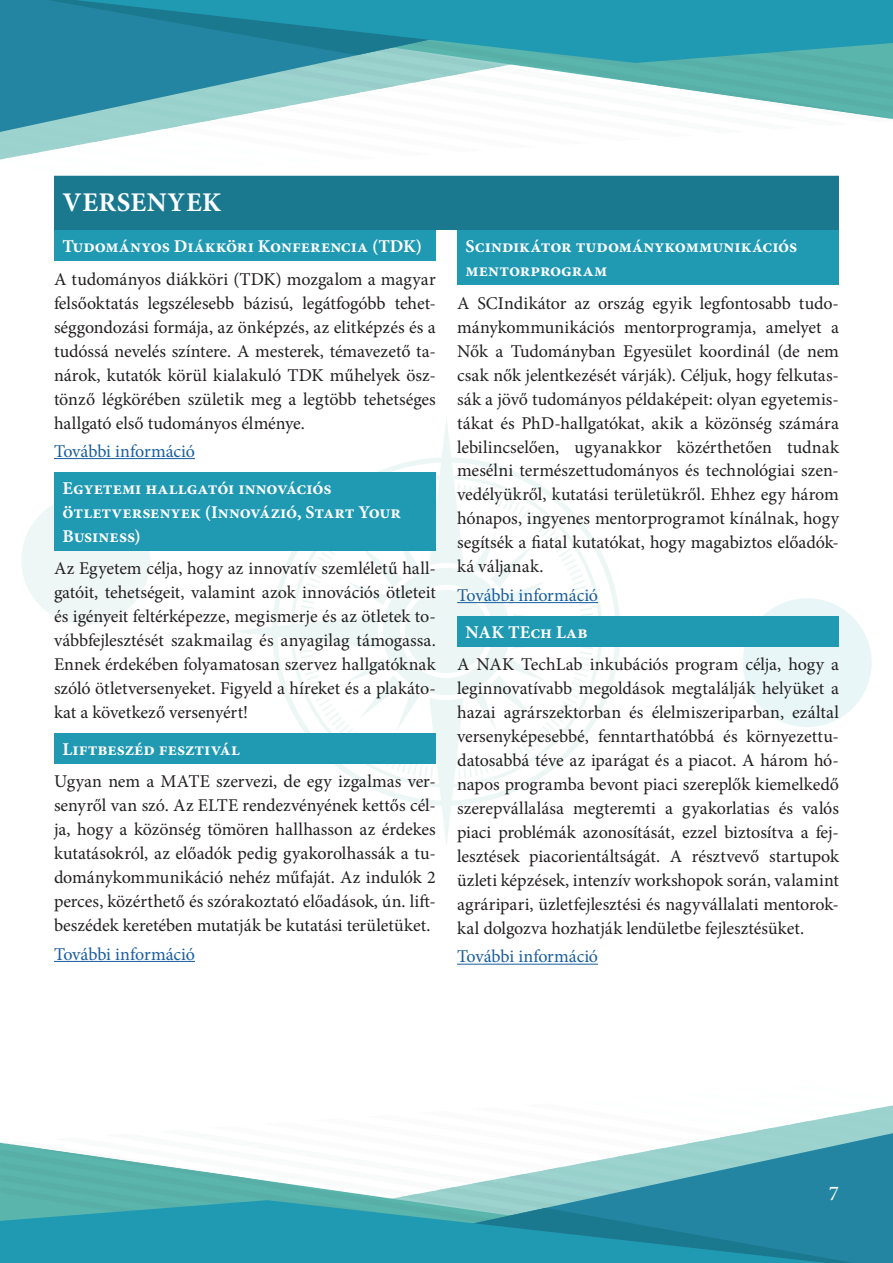
<style>
.page{position:relative;width:893px;height:1263px;background:#fff}
.page>*{position:absolute;margin:0;border:0;box-sizing:border-box;transform-origin:0 0}
.Fejezet_cím{font:700 27px "Minion Pro";letter-spacing:.02em;color:#fff}
.t1{font:500 21px "Minion Pro";color:#fff}
.szöveg{font:18px/24px "Minion Pro";letter-spacing:-.005em;color:#231f20;text-align:justify}
.kiemelés{font:700 18px/24px "Minion Pro";color:#fff}
.szöveg-2{font:18px "Minion Pro";letter-spacing:-.005em;color:#175d9e}
</style>
<div class="page">
<svg style="left:266px;top:433px;width:354px;height:373px"></svg>
<svg style="left:299px;top:484px;width:295px;height:295px"></svg>
<svg style="left:1px;top:1105px;width:892px;height:95px"></svg>
<svg style="left:0;top:1200px;width:893px;height:63px;background:#2895aa"></svg>
<svg style="left:0;top:63px;width:893px;height:113px"></svg>
<svg style="left:0;top:0;width:893px;height:63px;background:#2894aa"></svg>
<div style="left:21px;top:496px;width:129px;height:129px;background:#eff7f6;border-radius:50%"></div>
<div style="left:743px;top:598px;width:129px;height:129px;background:#e8f6f8;border-radius:50%"></div>
<div style="left:54px;top:176px;width:785px;height:48px;background:#1b798f"></div>
<div style="left:54px;top:219px;width:785px;height:11px;background:#1b798f"></div>
<div style="left:54px;top:230px;width:382px;height:31px;background:#2099b2"></div>
<hr style="left:54px;top:458px;width:141px;height:1px;background:#175d9e">
<div style="left:54px;top:472px;width:382px;height:79px;background:#2099b2"></div>
<div style="left:54px;top:733px;width:382px;height:31px;background:#2099b2"></div>
<hr style="left:54px;top:961px;width:141px;height:1px;background:#175d9e">
<div style="left:457px;top:230px;width:382px;height:55px;background:#2099b2"></div>
<hr style="left:457px;top:602px;width:141px;height:1px;background:#175d9e">
<div style="left:457px;top:616px;width:382px;height:31px;background:#2099b2"></div>
<hr style="left:457px;top:964px;width:141px;height:1px;background:#175d9e">
<p class="Fejezet_cím" style="left:63px;top:183px;width:160px">VERSENYEK</p>
<p class="kiemelés" style="left:63px;top:234px;width:361px">Tudományos Diákköri Konferencia (TDK)</p>
<p class="szöveg" style="left:54px;top:267px;width:383px">A tudományos diákköri (TDK) mozgalom a magyar felsőoktatás legszélesebb bázisú, legátfogóbb tehet&shy;séggondozási formája, az önképzés, az elitképzés és a tudóssá nevelés színtere. A mesterek, témavezető ta&shy;nárok, kutatók körül kialakuló TDK műhelyek ösz&shy;tönző légkörében születik meg a legtöbb tehetséges hallgató első tudományos élménye.</p>
<p class="szöveg-2" style="left:54px;top:439px;width:142px">További információ</p>
<p class="kiemelés" style="left:63px;top:475px;width:340px">Egyetemi hallgatói innovációs ötletversenyek (Innovázió, Start Your<br>Business)</p>
<p class="szöveg" style="left:54px;top:556px;width:383px">Az Egyetem célja, hogy az innovatív szemléletű hall&shy;gatóit, tehetségeit, valamint azok innovációs ötleteit és igényeit feltérképezze, megismerje és az ötletek to&shy;vábbfejlesztését szakmailag és anyagilag támogassa.<br>Ennek érdekében folyamatosan szervez hallgatóknak szóló ötletversenyeket. Figyeld a híreket és a plakáto&shy;kat a következő versenyért!</p>
<p class="kiemelés" style="left:63px;top:737px;width:179px">Liftbeszéd fesztivál</p>
<p class="szöveg" style="left:54px;top:770px;width:383px">Ugyan nem a MATE szervezi, de egy izgalmas ver&shy;senyről van szó. Az ELTE rendezvényének kettős cél&shy;ja, hogy a közönség tömören hallhasson az érdekes kutatásokról, az előadók pedig gyakorolhassák a tu&shy;dománykommunikáció nehéz műfaját. Az indulók 2 perces, közérthető és szórakoztató előadások, ún. lift&shy;beszédek keretében mutatják be kutatási területüket.</p>
<p class="szöveg-2" style="left:54px;top:942px;width:142px">További információ</p>
<p class="kiemelés" style="left:466px;top:234px;width:333px">Scindikátor tudománykommunikációs mentorprogram</p>
<p class="szöveg" style="left:457px;top:291px;width:383px">A SCIndikátor az ország egyik legfontosabb tudo&shy;mánykommunikációs mentorprogramja, amelyet a Nők a Tudományban Egyesület koordinál (de nem csak nők jelentkezését várják). Céljuk, hogy felkutas&shy;sák a jövő tudományos példaképeit: olyan egyetemis&shy;tákat és PhD-hallgatókat, akik a közönség számára lebilincselően, ugyanakkor közérthetően tudnak mesélni természettudományos és technológiai szen&shy;vedélyükről, kutatási területükről. Ehhez egy három hónapos, ingyenes mentorprogramot kínálnak, hogy segítsék a fiatal kutatókat, hogy magabiztos előadók&shy;ká váljanak.</p>
<p class="szöveg-2" style="left:457px;top:583px;width:142px">További információ</p>
<p class="kiemelés" style="left:466px;top:619px;width:124px">NAK TEch Lab</p>
<p class="szöveg" style="left:457px;top:652px;width:383px">A NAK TechLab inkubációs program célja, hogy a leginnovatívabb megoldások megtalálják helyüket a hazai agrárszektorban és élelmiszeriparban, ezáltal versenyképesebbé, fenntarthatóbbá és környezettu&shy;datosabbá téve az iparágat és a piacot. A három hó&shy;napos programba bevont piaci szereplők kiemelkedő szerepvállalása megteremti a gyakorlatias és valós piaci problémák azonosítását, ezzel biztosítva a fej&shy;lesztések piacorientáltságát. A résztvevő startupok üzleti képzések, intenzív workshopok során, valamint agráripari, üzletfejlesztési és nagyvállalati mentorok&shy;kal dolgozva hozhatják lendületbe fejlesztésüket.</p>
<p class="szöveg-2" style="left:457px;top:944px;width:142px">További információ</p>
<p class="t1" style="left:829px;top:1178px;width:12px">7</p>
</div>
